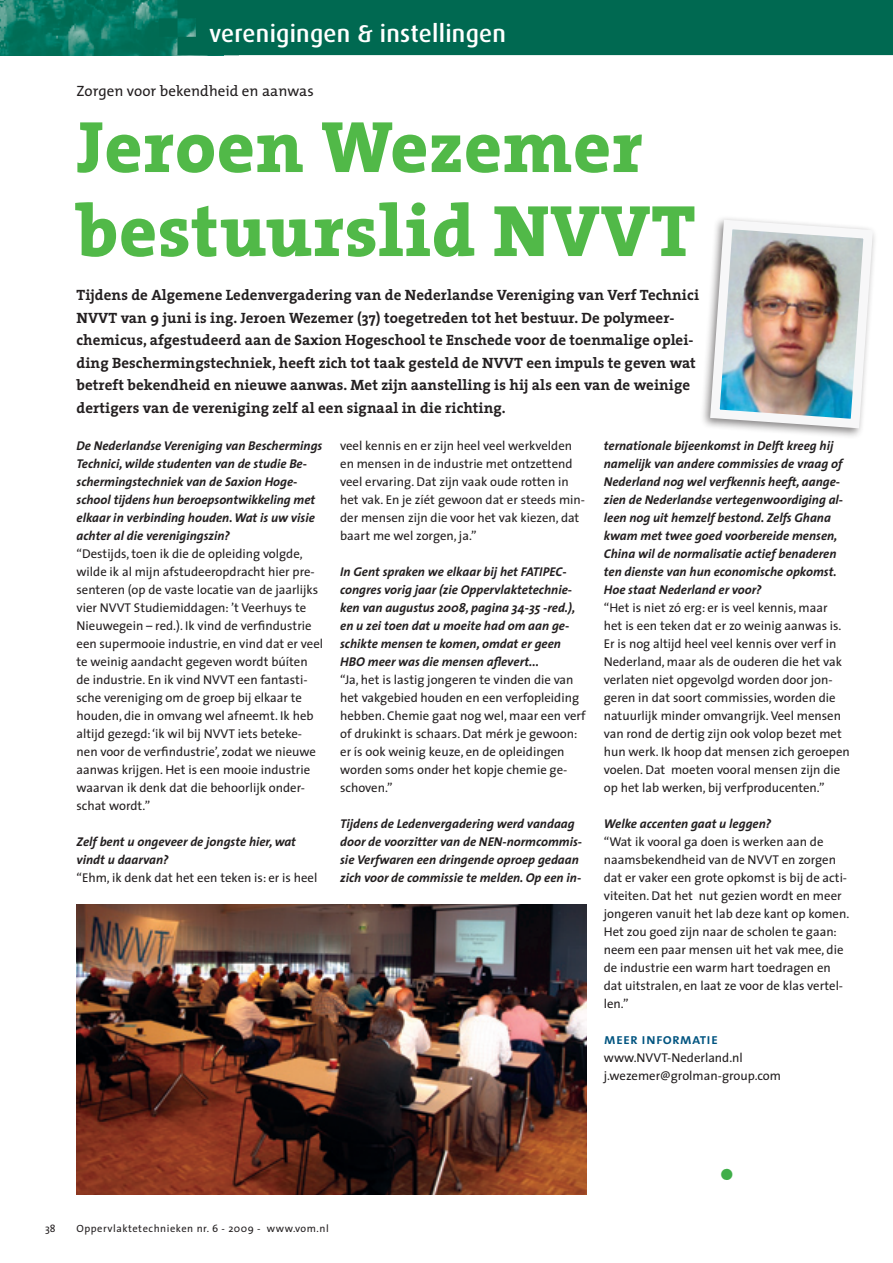
<style>
.page{position:relative;width:893px;height:1263px;background:#fff}
.page>*{position:absolute;margin:0;border:0;box-sizing:border-box;transform-origin:0 0}
.kop{font:800 73.5px "The Serif";letter-spacing:.01em;color:#51b948}
.platte_tekst{font:46.5px "The Sans";color:#40ae49}
.t1{font:500 24.3px "Dax";letter-spacing:.01em;color:#fff}
.intro{font:700 15px/22.5px "The Serif";letter-spacing:.005em;color:#231f20}
.chapeau{font:15px "The Mix";letter-spacing:.005em;color:#231f20}
.subkop{font:15px "The Mix Semi Bold Caps";letter-spacing:.01em;color:#005480}
.platte_tekst-2{font:12.75px/18px "The Sans";color:#231f20}
.bold_italic{font:italic 700 12.75px/18px "The Sans";color:#231f20}
.t2{font:10.5px "The Sans";letter-spacing:.05em;color:#231f20}
</style>
<div class="page">
<img style="left:0;top:0;width:159px;height:55px">
<div style="left:159px;top:0;width:734px;height:55px;background:#006951"></div>
<img style="left:705px;top:218px;width:170px;height:215px">
<img style="left:77px;top:904px;width:510px;height:291px">
<p class="t1" style="left:209px;top:20px;width:298px">verenigingen &amp; instellingen</p>
<p class="chapeau" style="left:77px;top:78px;width:239px">Zorgen voor bekendheid en aanwas</p>
<p class="kop" style="left:77px;top:85px;width:568px">Jeroen Wezemer</p>
<p class="kop" style="left:77px;top:169px;width:621px">bestuurslid NVVT</p>
<p class="intro" style="left:77px;top:283px;width:624px">Tijdens de Algemene Ledenvergadering van de Nederlandse Vereniging van Verf Technici NVVT van 9 juni is ing. Jeroen Wezemer (37) toegetreden tot het bestuur. De polymeer&shy;chemicus, afgestudeerd aan de Saxion Hogeschool te Enschede voor de toenmalige oplei&shy;ding Beschermingstechniek, heeft zich tot taak gesteld de NVVT een impuls te geven wat betreft bekendheid en nieuwe aanwas. Met zijn aanstelling is hij als een van de weinige dertigers van de vereniging zelf al een signaal in die richting.</p>
<p class="bold_italic" style="left:77px;top:436px;width:247px">De Nederlandse Vereniging van Beschermings Technici, wilde studenten van de studie Be&shy;schermingstechniek van de Saxion Hoge&shy;school tijdens hun beroepsontwikkeling met elkaar in verbinding houden. Wat is uw visie achter al die verenigingszin?</p>
<p class="platte_tekst-2" style="left:77px;top:544px;width:248px">“Destijds, toen ik die de opleiding volgde, wilde ik al mijn afstudeeropdracht hier pre&shy;senteren (op de vaste locatie van de jaarlijks vier NVVT Studiemiddagen: ’t Veerhuys te Nieuwegein – red.). Ik vind de verfindustrie een supermooie industrie, en vind dat er veel te weinig aandacht gegeven wordt búíten de industrie. En ik vind NVVT een fantasti&shy;sche vereniging om de groep bij elkaar te houden, die in omvang wel afneemt. Ik heb altijd gezegd: ‘ik wil bij NVVT iets beteke&shy;nen voor de verfindustrie’, zodat we nieuwe aanwas krijgen. Het is een mooie industrie waarvan ik denk dat die behoorlijk onder&shy;schat wordt.”</p>
<p class="bold_italic" style="left:77px;top:832px;width:221px">Zelf bent u ongeveer de jongste hier, wat vindt u daarvan?</p>
<p class="platte_tekst-2" style="left:77px;top:868px;width:242px">“Ehm, ik denk dat het een teken is: er is heel</p>
<p class="bold_italic" style="left:604px;top:436px;width:241px">ternationale bijeenkomst in Delft kreeg hij namelijk van andere commissies de vraag of Nederland nog wel verfkennis heeft, aange&shy;zien de Nederlandse vertegenwoordiging al&shy;leen nog uit hemzelf bestond. Zelfs Ghana kwam met twee goed voorbereide mensen, China wil de normalisatie actief benaderen ten dienste van hun economische opkomst.<br>Hoe staat Nederland er voor?</p>
<p class="platte_tekst-2" style="left:604px;top:598px;width:248px">“Het is niet zó erg: er is veel kennis, maar<br>het is een teken dat er zo weinig aanwas is.<br>Er is nog altijd heel veel kennis over verf in Nederland, maar als de ouderen die het vak verlaten niet opgevolgd worden door jon&shy;geren in dat soort commissies, worden die natuurlijk minder omvangrijk. Veel mensen van rond de dertig zijn ook volop bezet met hun werk. Ik hoop dat mensen zich geroepen voelen. Dat moeten vooral mensen zijn die op het lab werken, bij verfproducenten.”</p>
<p class="bold_italic" style="left:604px;top:814px;width:169px">Welke accenten gaat u leggen?</p>
<p class="platte_tekst-2" style="left:604px;top:832px;width:247px">“Wat ik vooral ga doen is werken aan de naamsbekendheid van de NVVT en zorgen dat er vaker een grote opkomst is bij de acti&shy;viteiten. Dat het nut gezien wordt en meer jongeren vanuit het lab deze kant op komen.<br>Het zou goed zijn naar de scholen te gaan: neem een paar mensen uit het vak mee, die de industrie een warm hart toedragen en dat uitstralen, en laat ze voor de klas vertel&shy;len.”</p>
<p class="subkop" style="left:604px;top:1026px;width:116px">meer informatie</p>
<p class="platte_tekst-2" style="left:604px;top:1048px;width:141px">www.NVVT-Nederland.nl</p>
<p class="platte_tekst-2" style="left:604px;top:1066px;width:179px">j.wezemer@grolman-group.com</p>
<p class="platte_tekst-2" style="left:340px;top:436px;width:246px">veel kennis en er zijn heel veel werkvelden en mensen in de industrie met ontzettend veel ervaring. Dat zijn vaak oude rotten in het vak. En je zíét gewoon dat er steeds min&shy;der mensen zijn die voor het vak kiezen, dat baart me wel zorgen, ja.”</p>
<p class="bold_italic" style="left:340px;top:562px;width:237px">In Gent spraken we elkaar bij het FATIPEC&shy;congres vorig jaar (zie Oppervlaktetechnie&shy;ken van augustus 2008, pagina 34-35 -red.), en u zei toen dat u moeite had om aan ge&shy;schikte mensen te komen, omdat er geen HBO meer was die mensen aflevert...</p>
<p class="platte_tekst-2" style="left:340px;top:670px;width:247px">“Ja, het is lastig jongeren te vinden die van het vakgebied houden en een verfopleiding hebben. Chemie gaat nog wel, maar een verf of drukinkt is schaars. Dat mérk je gewoon: er ís ook weinig keuze, en de opleidingen worden soms onder het kopje chemie ge&shy;schoven.”</p>
<p class="bold_italic" style="left:340px;top:814px;width:243px">Tijdens de Ledenvergadering werd vandaag door de voorzitter van de NEN-normcommis&shy;sie Verfwaren een dringende oproep gedaan zich voor de commissie te melden. Op een in-</p>
<p class="t2" style="left:45px;top:1220px;width:12px">38</p>
<p class="t2" style="left:77px;top:1220px;width:254px">Oppervlaktetechnieken nr. 6 - 2009 - www.vom.nl</p>
<p class="platte_tekst" style="left:717px;top:1134px;width:21px">•</p>
</div>
